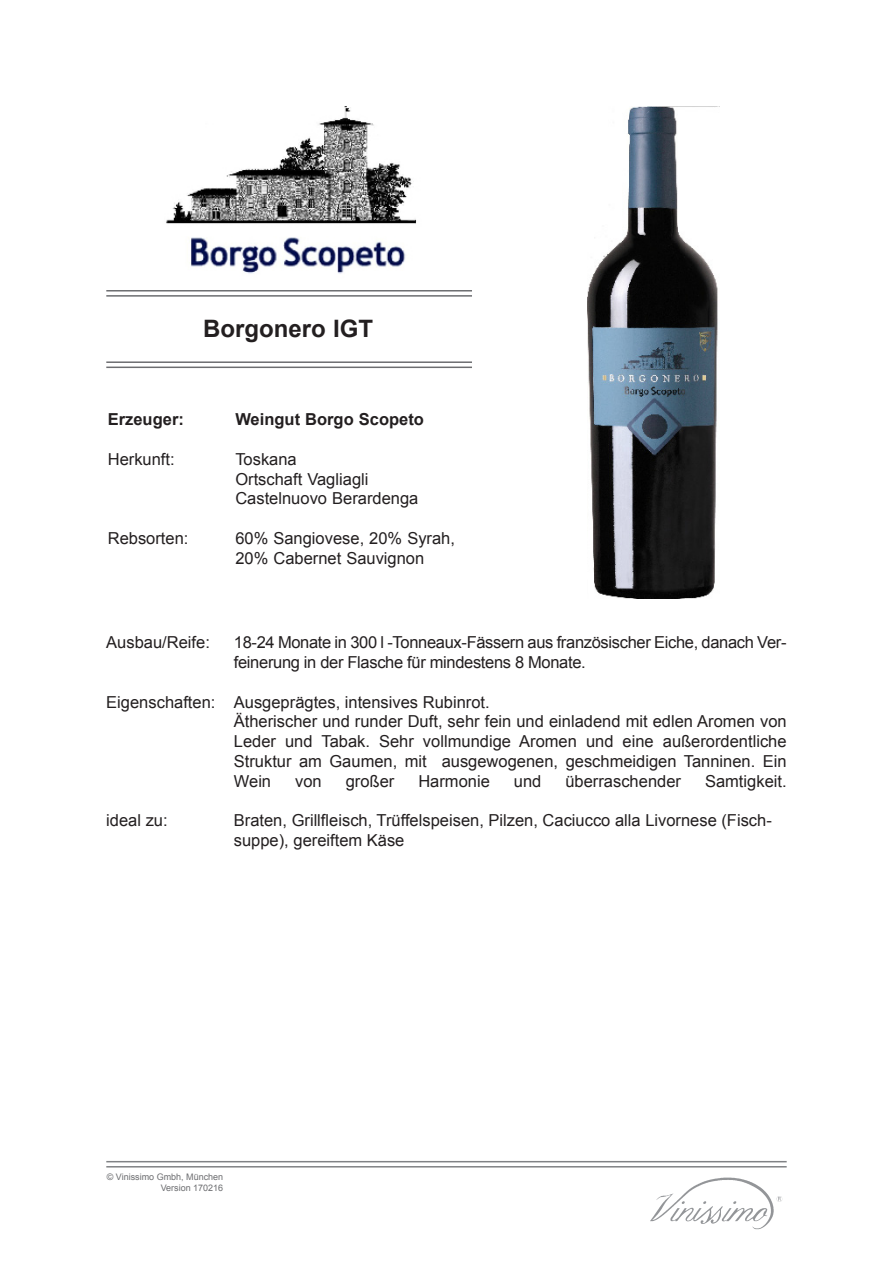
<style>
.page{position:relative;width:893px;height:1263px;background:#fff}
.page>*{position:absolute;margin:0;border:0;box-sizing:border-box;transform-origin:0 0}
.t1{font:700 24px "Arial";color:#231f20}
.t2{font:16.5px "Arial";color:#231f20}
.t3{font:16.5px "Arial";letter-spacing:-.02em;color:#231f20}
.t4{font:700 16.5px "Arial";color:#231f20}
.t5{font:9px "Arial";color:#6c6d70}
</style>
<div class="page">
<img style="left:136px;top:106px;width:306px;height:186px">
<hr style="left:106px;top:1161px;width:681px;height:1px;background:#808285">
<hr style="left:106px;top:290px;width:366px;height:1px;background:#6c6d70">
<hr style="left:106px;top:295px;width:366px;height:2px;background:#6c6d70">
<hr style="left:106px;top:361px;width:366px;height:2px;background:#6c6d70">
<hr style="left:106px;top:367px;width:366px;height:1px;background:#6c6d70">
<hr style="left:106px;top:1166px;width:681px;height:1px;background:#808285">
<img style="left:650px;top:1177px;width:133px;height:53px">
<img style="left:587px;top:106px;width:132px;height:493px">
<p class="t1" style="left:203px;top:313px;width:172px">Borgonero IGT</p>
<p class="t4" style="left:108px;top:408px;width:78px">Erzeuger:</p>
<p class="t4" style="left:235px;top:408px;width:190px">Weingut Borgo Scopeto</p>
<p class="t2" style="left:108px;top:448px;width:68px">Herkunft:</p>
<p class="t2" style="left:235px;top:448px;width:63px">Toskana</p>
<p class="t2" style="left:235px;top:468px;width:135px">Ortschaft Vagliagli</p>
<p class="t2" style="left:235px;top:488px;width:184px">Castelnuovo Berardenga</p>
<p class="t2" style="left:108px;top:527px;width:82px">Rebsorten:</p>
<p class="t2" style="left:235px;top:527px;width:221px">60% Sangiovese, 20% Syrah,</p>
<p class="t2" style="left:235px;top:547px;width:190px">20% Cabernet Sauvignon</p>
<p class="t2" style="left:106px;top:632px;width:105px">Ausbau/Reife:</p>
<p class="t3" style="left:234px;top:632px;width:554px">18-24 Monate in 300 l -Tonneaux-Fässern aus französischer Eiche, danach Ver-</p>
<p class="t3" style="left:234px;top:651px;width:353px">feinerung in der Flasche für mindestens 8 Monate.</p>
<p class="t2" style="left:106px;top:691px;width:385px">Eigenschaften: Ausgeprägtes, intensives Rubinrot.</p>
<p class="t2" style="left:234px;top:711px;width:554px">Ätherischer und runder Duft, sehr fein und einladend mit edlen Aromen von</p>
<p class="t2" style="left:234px;top:731px;width:554px">Leder und Tabak. Sehr vollmundige Aromen und eine außerordentliche</p>
<p class="t2" style="left:234px;top:750px;width:554px">Struktur am Gaumen, mit ausgewogenen, geschmeidigen Tanninen. Ein</p>
<p class="t2" style="left:234px;top:770px;width:39px">Wein</p>
<p class="t2" style="left:295px;top:770px;width:28px">von</p>
<p class="t2" style="left:346px;top:770px;width:50px">großer</p>
<p class="t2" style="left:418px;top:770px;width:73px">Harmonie</p>
<p class="t2" style="left:514px;top:770px;width:29px">und</p>
<p class="t2" style="left:565px;top:770px;width:117px">überraschender</p>
<p class="t2" style="left:705px;top:770px;width:83px">Samtigkeit.</p>
<p class="t2" style="left:106px;top:810px;width:63px">ideal zu:</p>
<p class="t2" style="left:234px;top:810px;width:539px">Braten, Grillfleisch, Trüffelspeisen, Pilzen, Caciucco alla Livornese (Fisch-</p>
<p class="t2" style="left:234px;top:830px;width:172px">suppe), gereiftem Käse</p>
<p class="t5" style="left:107px;top:1171px;width:118px">© Vinissimo Gmbh, München</p>
<p class="t5" style="left:161px;top:1182px;width:64px">Version 170216</p>
</div>
